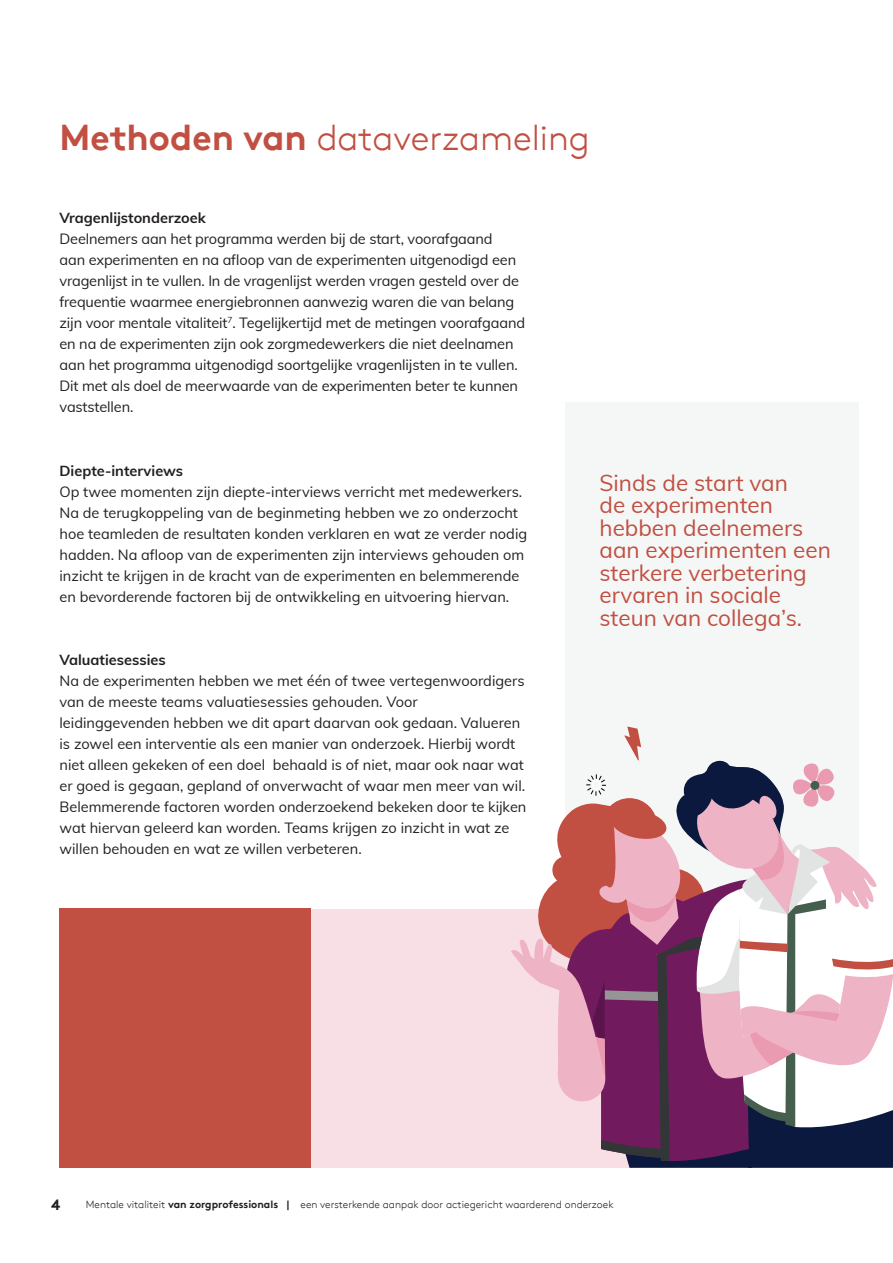
<style>
.page{position:relative;width:893px;height:1263px;background:#fff}
.page>*{position:absolute;margin:0;border:0;box-sizing:border-box;transform-origin:0 0}
.t1{font:300 36px "Brown";color:#c14f42}
.Platte_tekst{font:22.5px/22.5px "Muli";color:#c14f42}
.t2{font:700 15px "Brown";color:#231f20}
.Platte_tekst-2{font:14.55px/21px "Muli";color:#231f20}
.Tussenkoppen{font:700 14.55px "Muli";color:#231f20}
.t3{font:300 10.5px "Brown";color:#231f20}
.s1{font-weight:700}
</style>
<div class="page">
<div style="left:566px;top:403px;width:293px;height:506px;background:#f5f7f6"></div>
<div style="left:60px;top:909px;width:575px;height:259px;background:#f7dfe5"></div>
<div style="left:60px;top:908px;width:251px;height:260px;background:#c14f42"></div>
<svg style="left:511px;top:726px;width:382px;height:442px"></svg>
<div style="left:810px;top:781px;width:10px;height:9px;background:#455e4d;border-radius:50%"></div>
<p class="t1" style="left:60px;top:118px;width:532px"><span class="s1">Methoden van</span> dataverzameling</p>
<p class="Tussenkoppen" style="left:60px;top:207px;width:148px">Vragenlijstonderzoek</p>
<p class="Platte_tekst-2" style="left:60px;top:228px;width:467px">Deelnemers aan het programma werden bij de start, voorafgaand<br>aan experimenten en na afloop van de experimenten uitgenodigd een vragenlijst in te vullen. In de vragenlijst werden vragen gesteld over de frequentie waarmee energiebronnen aanwezig waren die van belang zijn voor mentale vitaliteit<sup>7</sup>. Tegelijkertijd met de metingen voorafgaand en na de experimenten zijn ook zorgmedewerkers die niet deelnamen aan het programma uitgenodigd soortgelijke vragenlijsten in te vullen.<br>Dit met als doel de meerwaarde van de experimenten beter te kunnen vaststellen.</p>
<p class="Tussenkoppen" style="left:60px;top:460px;width:125px">Diepte-interviews</p>
<p class="Platte_tekst-2" style="left:60px;top:480px;width:469px">Op twee momenten zijn diepte-interviews verricht met medewerkers.<br>Na de terugkoppeling van de beginmeting hebben we zo onderzocht hoe teamleden de resultaten konden verklaren en wat ze verder nodig hadden. Na afloop van de experimenten zijn interviews gehouden om inzicht te krijgen in de kracht van de experimenten en belemmerende en bevorderende factoren bij de ontwikkeling en uitvoering hiervan.</p>
<p class="Tussenkoppen" style="left:60px;top:649px;width:108px">Valuatiesessies</p>
<p class="Platte_tekst-2" style="left:60px;top:670px;width:468px">Na de experimenten hebben we met één of twee vertegenwoordigers van de meeste teams valuatiesessies gehouden. Voor leidinggevenden hebben we dit apart daarvan ook gedaan. Valueren is zowel een interventie als een manier van onderzoek. Hierbij wordt niet alleen gekeken of een doel behaald is of niet, maar ook naar wat er goed is gegaan, gepland of onverwacht of waar men meer van wil.<br>Belemmerende factoren worden onderzoekend bekeken door te kijken wat hiervan geleerd kan worden. Teams krijgen zo inzicht in wat ze willen behouden en wat ze willen verbeteren.</p>
<p class="Platte_tekst" style="left:600px;top:470px;width:233px">Sinds de start van<br>de experimenten hebben deelnemers aan experimenten een sterkere verbetering ervaren in sociale steun van collega’s.</p>
<p class="t2" style="left:51px;top:1196px;width:11px">4</p>
<p class="t3" style="left:86px;top:1199px;width:529px">Mentale vitaliteit <span class="s1">van zorgprofessionals |</span> een versterkende aanpak door actiegericht waarderend onderzoek</p>
</div>
